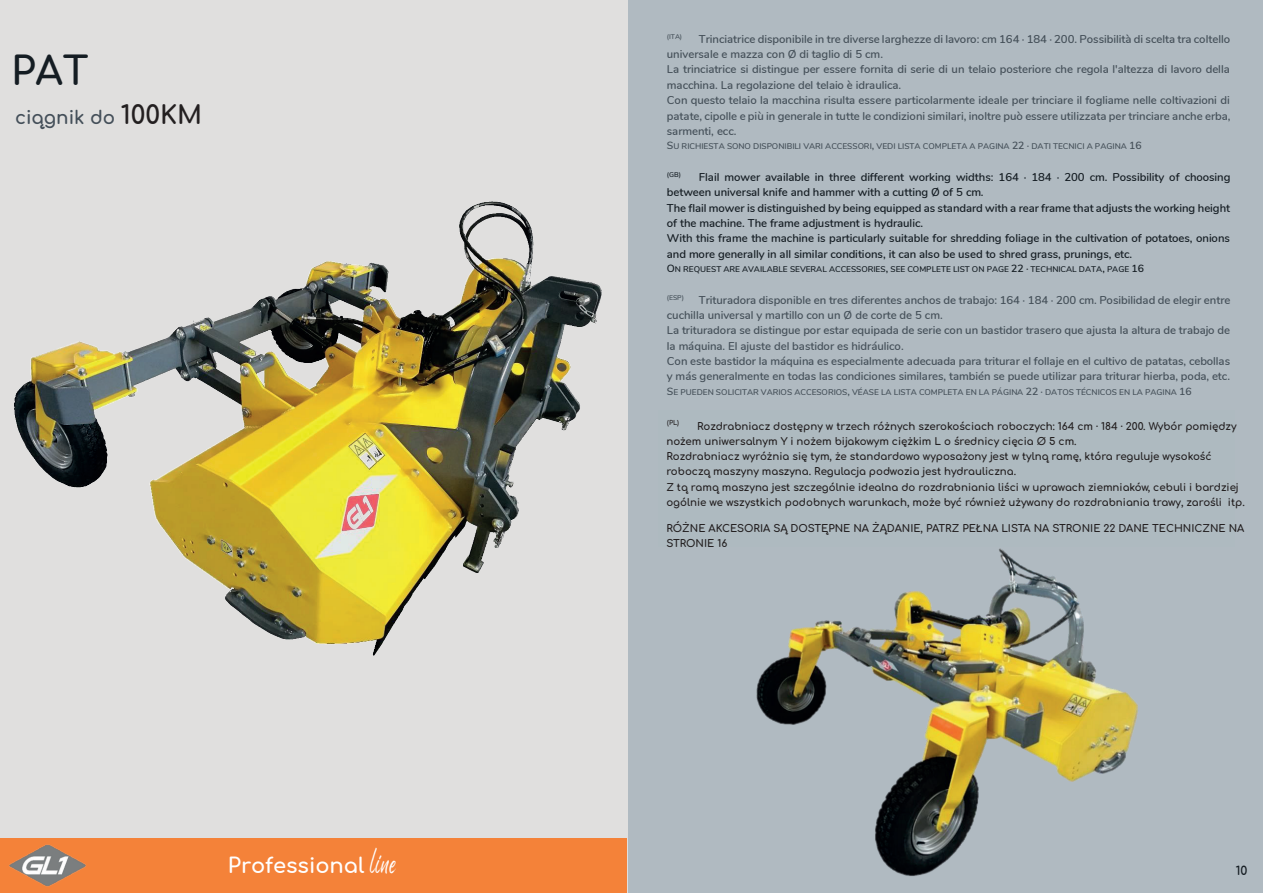
<style>
.page{position:relative;width:1263px;height:893px;background:#b0bac1}
.page>*{position:absolute;margin:0;border:0;box-sizing:border-box;transform-origin:0 0}
.t1{font:700 39px "Comfortaa";color:#151d23}
.t2{font:700 21px "Comfortaa";color:#fff}
.t3{font:700 18.3px "Comfortaa";color:#444f59}
.t4{font:700 12px "Comfortaa";color:#151d23}
.t5{font:600 11.4px/15.3px "Nunito";letter-spacing:-.005em;color:#455059}
.t6{font:600 11.4px/15.3px "Nunito";letter-spacing:-.005em;color:#151d23}
.t7{font:700 10.2px/15.3px "Comfortaa";color:#231f20}
.t8{font:600 8.25px "Nunito";color:#151d23}
.t9{font:600 8.25px "Nunito";color:#455059}
.t10{font:600 6.9px "Nunito";letter-spacing:-.005em;color:#455059}
.t11{font:700 6.6px "Comfortaa";color:#231f20}
.s1{font-size:25.5px;color:#231f20}
.s2{font-family:"Billbest Demo";font-weight:400}
.s3{font-size:10.5px}
</style>
<div class="page">
<div style="left:0;top:0;width:628px;height:893px;background:#e0dfde"></div>
<div style="left:0;top:838px;width:627px;height:55px;background:#f48239"></div>
<img style="left:9px;top:844px;width:77px;height:43px">
<img style="left:14px;top:201px;width:588px;height:455px">
<img style="left:756px;top:548px;width:382px;height:328px">
<h1 class="t1" style="left:11px;top:35px;width:79px">PAT</h1>
<h3 class="t3" style="left:15px;top:101px;width:189px">ciągnik do <span class="s1">100KM</span></h3>
<h2 class="t2" style="left:228px;top:846px;width:170px">Professional <span class="s2">line</span></h2>
<p class="t10" style="left:667px;top:32px;width:17px">(ITA)</p>
<p class="t5" style="left:667px;top:31px;width:565px;text-indent:32px">Trinciatrice disponibile in tre diverse larghezze di lavoro: cm 164 · 184 · 200. Possibilità di scelta tra coltello universale e mazza con Ø di taglio di 5 cm.<br>La trinciatrice si distingue per essere fornita di serie di un telaio posteriore che regola l'altezza di lavoro della macchina. La regolazione del telaio è idraulica.<br>Con questo telaio la macchina risulta essere particolarmente ideale per trinciare il fogliame nelle coltivazioni di patate, cipolle e più in generale in tutte le condizioni similari, inoltre può essere utilizzata per trinciare anche erba, sarmenti, ecc.</p>
<p class="t9" style="left:667px;top:140px;width:476px"><span class="s3">S</span>U RICHIESTA SONO DISPONIBILI VARI ACCESSORI<span class="s3">,</span> VEDI LISTA COMPLETA A PAGINA <span class="s3">22 ·</span> DATI TECNICI A PAGINA <span class="s3">16</span></p>
<p class="t6" style="left:667px;top:169px;width:565px"><sup>(GB)</sup> Flail mower available in three different working widths: 164 · 184 · 200 cm. Possibility of choosing between universal knife and hammer with a cutting Ø of 5 cm.<br>The flail mower is distinguished by being equipped as standard with a rear frame that adjusts the working height of the machine. The frame adjustment is hydraulic.<br>With this frame the machine is particularly suitable for shredding foliage in the cultivation of potatoes, onions and more generally in all similar conditions, it can also be used to shred grass, prunings, etc.</p>
<p class="t8" style="left:667px;top:263px;width:479px"><span class="s3">O</span>N REQUEST ARE AVAILABLE SEVERAL ACCESSORIES<span class="s3">,</span> SEE COMPLETE LIST ON PAGE <span class="s3">22 ·</span> TECHNICAL DATA<span class="s3">,</span> PAGE <span class="s3">16</span></p>
<p class="t10" style="left:667px;top:292px;width:19px">(ESP)</p>
<p class="t5" style="left:667px;top:291px;width:565px;text-indent:32px">Trituradora disponible en tres diferentes anchos de trabajo: 164 · 184 · 200 cm. Posibilidad de elegir entre cuchilla universal y martillo con un Ø de corte de 5 cm.<br>La trituradora se distingue por estar equipada de serie con un bastidor trasero que ajusta la altura de trabajo de la máquina. El ajuste del bastidor es hidráulico.<br>Con este bastidor la máquina es especialmente adecuada para triturar el follaje en el cultivo de patatas, cebollas y más generalmente en todas las condiciones similares, también se puede utilizar para triturar hierba, poda, etc.</p>
<p class="t9" style="left:667px;top:386px;width:526px"><span class="s3">S</span>E PUEDEN SOLICITAR VARIOS ACCESORIOS<span class="s3">,</span> VÉASE LA LISTA COMPLETA EN LA PÁGINA <span class="s3">22 ·</span> DATOS TÉCNICOS EN LA PAGINA <span class="s3">16</span></p>
<p class="t6" style="left:667px;top:414px;width:565px"><sup>(FRA)</sup> Broyeur disponible en trois différentes largeurs de travail : 164 · 184 · 200 cm. Possibilité de choisir entre le couteau universel et le marteau avec un Ø de coupe de 5 cm.<br>La machine se distingue par le fait qu'elle est équipée de série d'un châssis arrière qui permet de régler la hauteur de travail du broyeur. Le réglage du châssis est hydraulique.<br>Avec ce châssis, la machine est particulièrement adaptée au broyage du feuillage dans la culture des pommes de terre, des oignons et plus généralement dans toutes les conditions similaires, elle peut également être utilisée</p>
<p class="t8" style="left:667px;top:524px;width:547px"><span class="s3">S</span>UR DEMANDE SONT DISPONIBLES PLUSIEURS ACCESSOIRES<span class="s3">,</span> VOIR LISTE COMPLETE A LA PAGE <span class="s3">22 ·</span> DONNEES TECHNIQUES<span class="s3">,</span> PAGE <span class="s3">16</span></p>
<p class="t11" style="left:667px;top:416px;width:13px">(PL)</p>
<p class="t7" style="left:666px;top:417px;width:580px;text-indent:31px">Rozdrabniacz dostępny w trzech różnych szerokościach roboczych: 164 cm · 184 · 200. Wybór pomiędzy nożem uniwersalnym Y i nożem bijakowym ciężkim L o średnicy cięcia Ø 5 cm.<br>Rozdrabniacz wyróżnia się tym, że standardowo wyposażony jest w tylną ramę, która reguluje wysokość roboczą maszyny maszyna. Regulacja podwozia jest hydrauliczna.<br>Z tą ramą maszyna jest szczególnie idealna do rozdrabniania liści w uprawach ziemniaków, cebuli i bardziej ogólnie we wszystkich podobnych warunkach, może być również używany do rozdrabniania trawy, zarośli itp.</p>
<p class="t7" style="left:666px;top:519px;width:579px">RÓŻNE AKCESORIA SĄ DOSTĘPNE NA ŻĄDANIE, PATRZ PEŁNA LISTA NA STRONIE 22 DANE TECHNICZNE NA<br>STRONIE 16</p>
<p class="t4" style="left:1236px;top:859px;width:13px">10</p>
</div>
